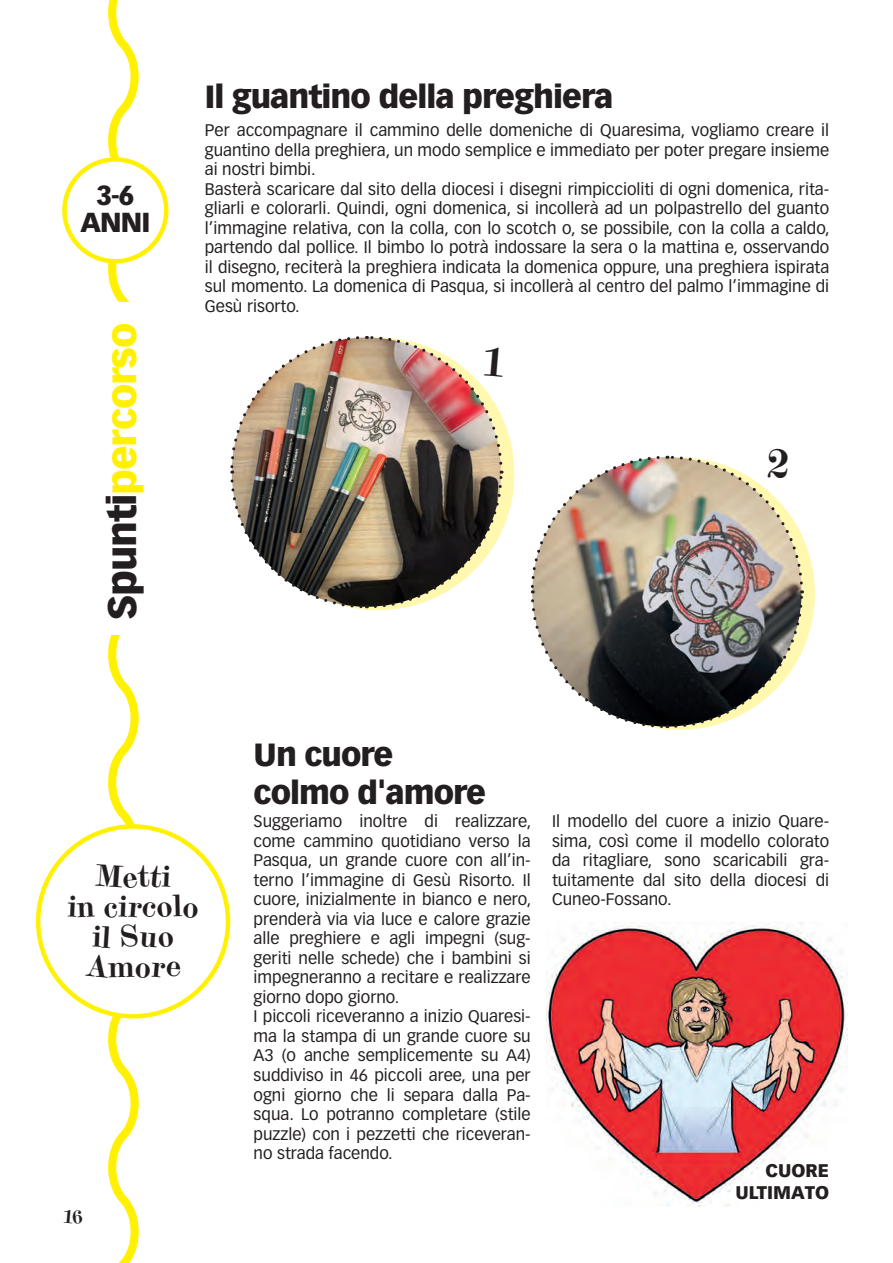
<style>
.page{position:relative;width:893px;height:1263px;background:#fff}
.page>*{position:absolute;margin:0;border:0;box-sizing:border-box;transform-origin:0 0}
.t1{font:900 39px "Vectora LT Pro";letter-spacing:-.03em;color:#fff101}
.t2{font:39px "Gambado Scotch Forte";color:#231f20}
.t3{font:900 31.5px/37.5px "Vectora LT Pro";letter-spacing:-.03em;color:#231f20}
.t4{font:30px/30px "Gambado Scotch Forte";color:#231f20;text-align:center}
.t5{font:900 27px/27px "Vectora LT Pro";color:#231f20;text-align:center}
.t6{font:900 18px/22.5px "Vectora LT Pro";color:#231f20;text-align:right}
.t7{font:18px "Gambado Scotch Forte";color:#231f20}
.t8{font:16.5px/19.5px "Vectora LT Pro";color:#231f20}
.s1{color:#231f20}
</style>
<div class="page">
<svg style="left:104px;top:0;width:39px;height:1263px"></svg>
<div style="left:79px;top:302px;width:73px;height:333px;background:#fff"></div>
<div style="left:64px;top:159px;width:102px;height:102px;background:#fff;border-radius:50%"></div>
<div style="left:62px;top:157px;width:107px;height:106px;border:4px solid #fff101;border-radius:50%"></div>
<img style="left:230px;top:336px;width:274px;height:274px">
<img style="left:530px;top:455px;width:275px;height:275px">
<div style="left:38px;top:826px;width:190px;height:190px;background:#fff;border-radius:50%"></div>
<div style="left:36px;top:824px;width:194px;height:194px;border:4px solid #fff101;border-radius:50%"></div>
<img style="left:547px;top:923px;width:300px;height:284px">
<h3 class="t5" style="left:80px;top:182px;width:72px">3-6<br>ANNI</h3>
<h1 class="t1" style="left:98px;top:620px;width:298px;rotate:-90deg"><span class="s1">Spunti</span>percorso</h1>
<h2 class="t3" style="left:205px;top:78px;width:410px">Il guantino della preghiera</h2>
<p class="t8" style="left:205px;top:121px;width:626px">Per accompagnare il cammino delle domeniche di Quaresima, vogliamo creare il guantino della preghiera, un modo semplice e immediato per poter pregare insieme ai nostri bimbi.<br>Basterà scaricare dal sito della diocesi i disegni rimpiccioliti di ogni domenica, rita&shy;gliarli e colorarli. Quindi, ogni domenica, si incollerà ad un polpastrello del guanto l’immagine relativa, con la colla, con lo scotch o, se possibile, con la colla a caldo, partendo dal pollice. Il bimbo lo potrà indossare la sera o la mattina e, osservando il disegno, reciterà la preghiera indicata la domenica oppure, una preghiera ispirata sul momento. La domenica di Pasqua, si incollerà al centro del palmo l’immagine di Gesù risorto.</p>
<h1 class="t2" style="left:484px;top:336px;width:21px">1</h1>
<h1 class="t2" style="left:767px;top:438px;width:24px">2</h1>
<h3 class="t4" style="left:67px;top:862px;width:133px">Metti<br>in circolo il Suo<br>Amore</h3>
<p class="t7" style="left:64px;top:1204px;width:21px">16</p>
<h2 class="t3" style="left:254px;top:736px;width:234px">Un cuore colmo d'amore</h2>
<p class="t8" style="left:254px;top:812px;width:279px">Suggeriamo inoltre di realizzare, come cammino quotidiano verso la Pasqua, un grande cuore con all’in&shy;terno l’immagine di Gesù Risorto. Il cuore, inizialmente in bianco e nero, prenderà via via luce e calore grazie alle preghiere e agli impegni (sug&shy;geriti nelle schede) che i bambini si impegneranno a recitare e realizzare giorno dopo giorno.<br>I piccoli riceveranno a inizio Quaresi&shy;ma la stampa di un grande cuore su A3 (o anche semplicemente su A4) suddiviso in 46 piccoli aree, una per ogni giorno che li separa dalla Pa&shy;squa. Lo potranno completare (stile puzzle) con i pezzetti che riceveran&shy;no strada facendo.</p>
<p class="t8" style="left:552px;top:811px;width:279px;text-align:justify">Il modello del cuore a inizio Quare&shy;sima, così come il modello colorato da ritagliare, sono scaricabili gra&shy;tuitamente dal sito della diocesi di Cuneo-Fossano.</p>
<p class="t6" style="left:735px;top:1159px;width:95px">CUORE<br>ULTIMATO</p>
</div>
